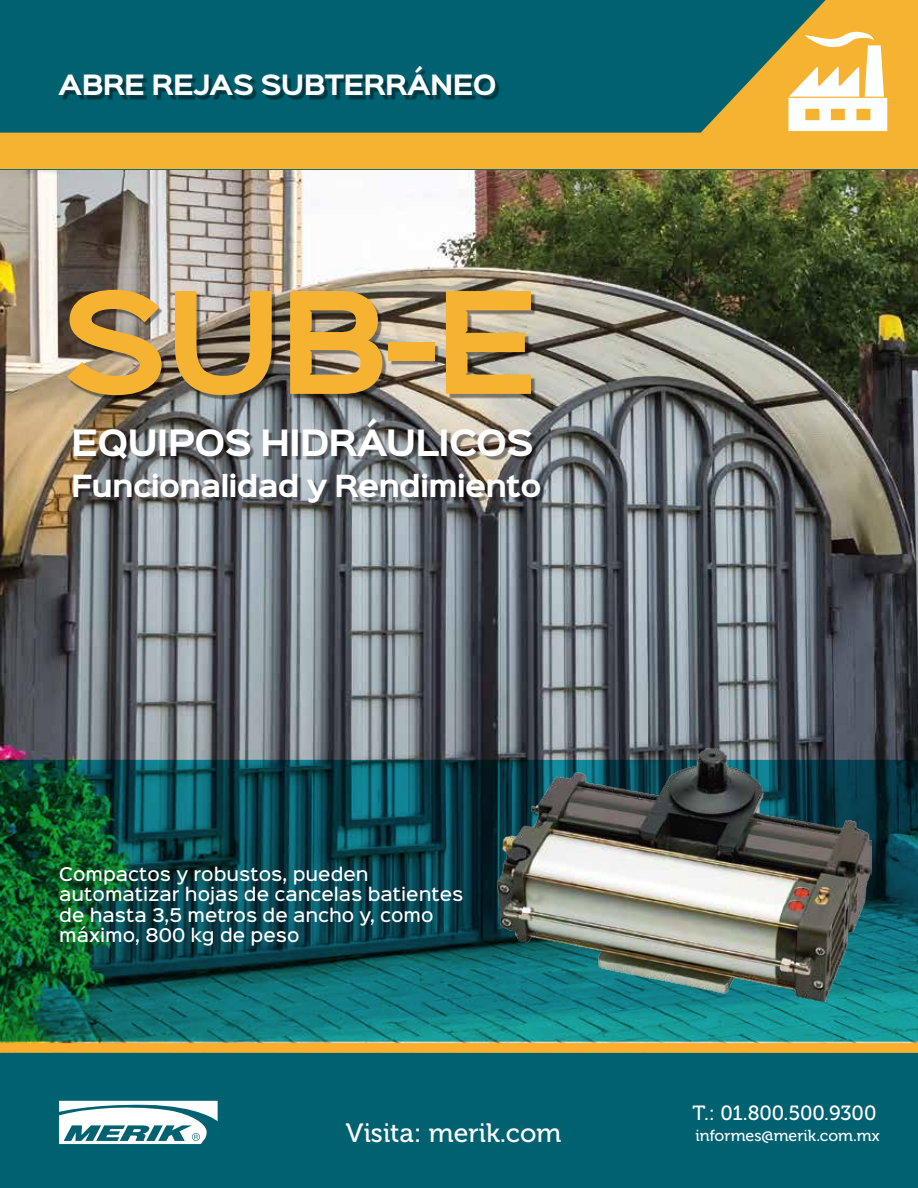
<style>
.page{position:relative;width:918px;height:1188px;background:#fff}
.page>*{position:absolute;margin:0;border:0;box-sizing:border-box;transform-origin:0 0}
.t1{font:700 126.9px "Sinkin Sans 700";color:#f6b332}
.t2{font:700 32.7px "Sinkin Sans 700";letter-spacing:-.03em;color:#fff}
.t3{font:700 27.45px "Sinkin Sans 700";letter-spacing:-.03em;color:#fff}
.t4{font:26.55px "Museo 500";color:#fcfafc}
.t5{font:700 25.2px "Sinkin Sans 700";letter-spacing:-.03em;color:#fff}
.t6{font:20.55px "Museo 500";letter-spacing:-.005em;color:#fcfafc}
.t7{font:500 17.1px/20.4px "Sinkin Sans 500";color:#fdfefe}
.t8{font:15.9px "Museo 500";color:#fcfafc}
</style>
<div class="page">
<img style="left:0;top:169px;width:918px;height:874px">
<svg style="left:0;top:0;width:918px;height:169px;background:#547d5b"></svg>
<svg style="left:0;top:760px;width:918px;height:282px;background:#0c5857"></svg>
<div style="left:0;top:1052px;width:918px;height:136px;background:#006271"></div>
<div style="left:0;top:1043px;width:918px;height:10px;background:#fbae2c"></div>
<svg style="left:59px;top:1101px;width:159px;height:43px"></svg>
<img style="left:61px;top:68px;width:440px;height:40px">
<img style="left:74px;top:440px;width:464px;height:34px">
<img style="left:74px;top:474px;width:471px;height:70px">
<img style="left:63px;top:281px;width:478px;height:159px">
<img style="left:498px;top:748px;width:373px;height:253px">
<svg style="left:788px;top:32px;width:99px;height:99px"></svg>
<h3 class="t5" style="left:58px;top:72px;width:440px">ABRE REJAS SUBTERRÁNEO</h3>
<h1 class="t1" style="left:61px;top:276px;width:481px">SUB-E</h1>
<h2 class="t2" style="left:71px;top:426px;width:464px">EQUIPOS HIDRÁULICOS</h2>
<h3 class="t3" style="left:71px;top:472px;width:472px">Funcionalidad y Rendimiento</h3>
<p class="t7" style="left:59px;top:862px;width:406px">Compactos y robustos, pueden automatizar hojas de cancelas batientes de hasta 3,5 metros de ancho y, como máximo, 800 kg de peso</p>
<h3 class="t4" style="left:346px;top:1119px;width:217px">Visita: merik.com</h3>
<p class="t6" style="left:692px;top:1102px;width:186px">T.: 01.800.500.9300</p>
<p class="t8" style="left:695px;top:1127px;width:186px">informes@merik.com.mx</p>
</div>
